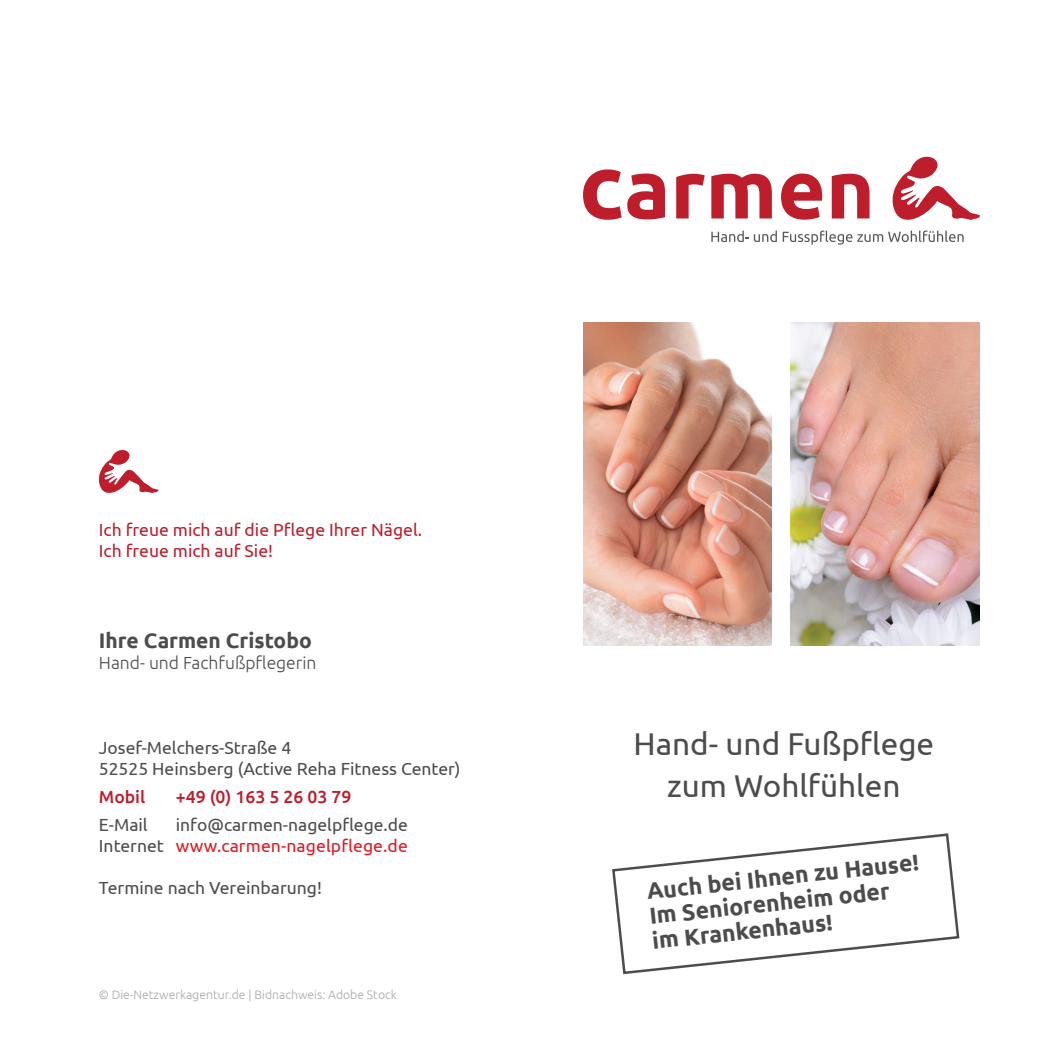
<style>
.page{position:relative;width:1042px;height:1042px;background:#fff}
.page>*{position:absolute;margin:0;border:0;box-sizing:border-box;transform-origin:0 0}
.t1{font:31.5px/42px "Ubuntu";color:#4b4c4d;text-align:center}
.t2{font:700 23.1px/25px "Ubuntu";color:#4b4c4d}
.t3{font:700 21px "Ubuntu";color:#4b4c4d}
.t4{font:17.5px/21px "Ubuntu";color:#4b4c4d}
.t5{font:17.5px/21px "Ubuntu";color:#be1d2c}
.t6{font:300 17.5px "Ubuntu";color:#4b4c4d}
.t7{font:500 17.5px "Ubuntu";color:#be1d2c}
.t8{font:300 12.25px "Ubuntu";color:#a8a9ad}
.s1{color:#e01921}
</style>
<div class="page">
<svg style="left:99px;top:450px;width:60px;height:43px"></svg>
<img style="left:583px;top:323px;width:188px;height:322px">
<img style="left:790px;top:323px;width:189px;height:322px">
<svg style="left:583px;top:169px;width:38px;height:51px"></svg>
<svg style="left:627px;top:173px;width:38px;height:46px"></svg>
<svg style="left:676px;top:174px;width:29px;height:44px"></svg>
<svg style="left:711px;top:156px;width:269px;height:89px"></svg>
<svg style="left:612px;top:833px;width:348px;height:142px"></svg>
<p class="t5" style="left:99px;top:518px;width:325px">Ich freue mich auf die Pflege Ihrer Nägel.<br>Ich freue mich auf Sie!</p>
<p class="t3" style="left:99px;top:627px;width:214px">Ihre Carmen Cristobo</p>
<p class="t6" style="left:99px;top:652px;width:219px">Hand- und Fachfußpflegerin</p>
<p class="t4" style="left:99px;top:737px;width:363px">Josef-Melchers-Straße 4<br>52525 Heinsberg (Active Reha Fitness Center)</p>
<p class="t7" style="left:99px;top:786px;width:48px">Mobil</p>
<p class="t7" style="left:176px;top:786px;width:177px">+49 (0) 163 5 26 03 79</p>
<p class="t4" style="left:99px;top:814px;width:50px">E-Mail</p>
<p class="t4" style="left:99px;top:814px;width:311px;text-align:right">info@carmen-nagelpflege.de<br>Internet <span class="s1">www.carmen-nagelpflege.de</span></p>
<p class="t4" style="left:99px;top:877px;width:224px">Termine nach Vereinbarung!</p>
<p class="t8" style="left:99px;top:987px;width:299px">© Die-Netzwerkagentur.de | Bidnachweis: Adobe Stock</p>
<h1 class="t1" style="left:633px;top:721px;width:302px">Hand- und Fußpflege zum Wohlfühlen</h1>
<h2 class="t2" style="left:645px;top:878px;width:275px;rotate:-6deg">Auch bei Ihnen zu Hause!<br>Im Seniorenheim oder im Krankenhaus!</h2>
</div>
